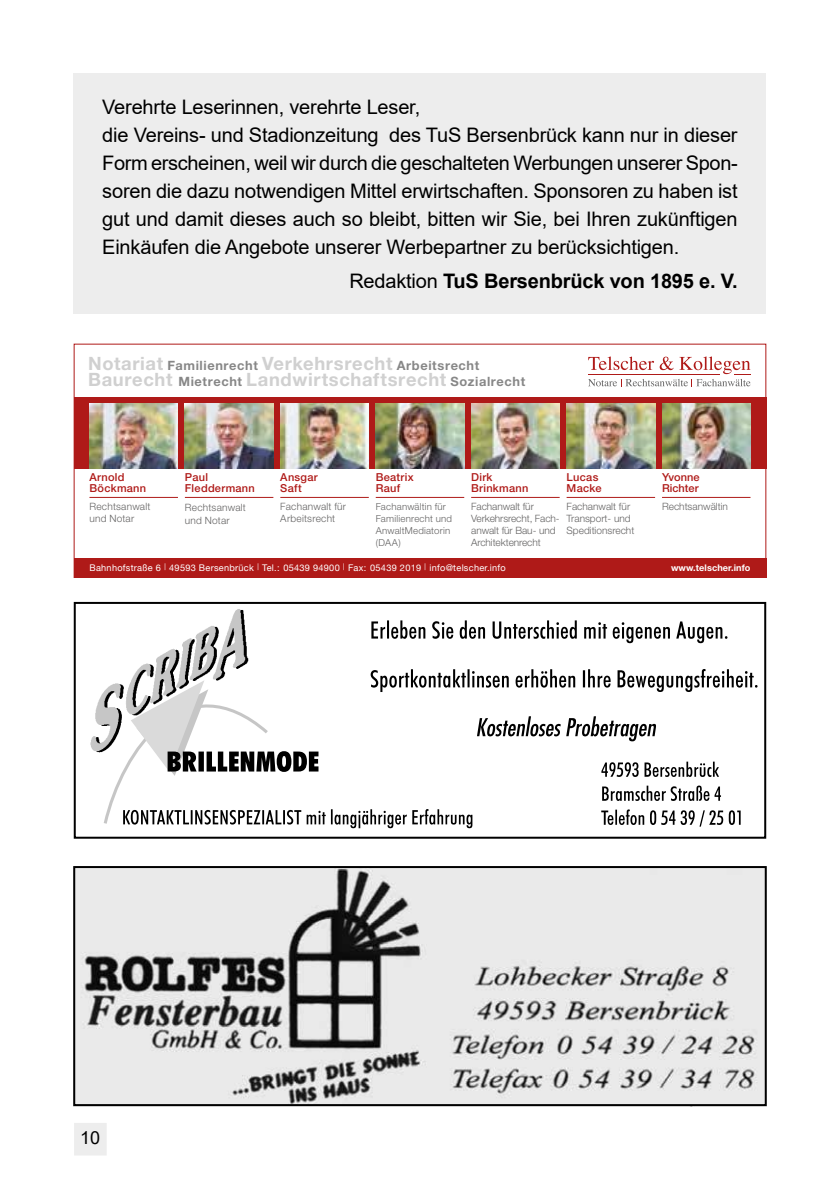
<style>
.page{position:relative;width:840px;height:1191px;background:#fff}
.page>*{position:absolute;margin:0;border:0;box-sizing:border-box;transform-origin:0 0}
.t1{font:20px/28px "Arial";letter-spacing:-.01em;color:#000}
.t2{font:700 20px "Arial";letter-spacing:-.01em;color:#000}
.t3{font:700 18.4px "Helvetica Neue";letter-spacing:.035em;color:#d0d0d0}
.t4{font:18px "Arial";color:#000}
.t5{font:700 12.8px "Helvetica Neue";letter-spacing:.05em;color:#878787}
.t6{font:500 11px/11px "Helvetica Neue";letter-spacing:.025em;color:#af1a18}
.t7{font:500 11px/11px "Helvetica Neue";color:#af1a18}
.t8{font:300 10px/12px "Helvetica Neue";color:#646363}
.t9{font:300 10px/12px "Helvetica Neue";letter-spacing:.025em;color:#646363}
.t10{font:300 9.6px/12px "Helvetica Neue";letter-spacing:.025em;color:#646363}
.t11{font:9.2px "Helvetica Neue";letter-spacing:.03em;color:#fff}
.t12{font:700 9.2px "Helvetica Neue";letter-spacing:.01em;color:#fff}
.s1{font-weight:400}
.s2{font-size:18.4px;color:#d0d0d0}
.s3{font-size:12.8px;color:#878787}
.s4{font-weight:300}
</style>
<div class="page">
<div style="left:74px;top:1122px;width:33px;height:33px;background:#ededed"></div>
<img style="left:90px;top:609px;width:159px;height:143px">
<div style="left:74px;top:602px;width:691px;height:236px;border:2px solid #000"></div>
<svg style="left:371px;top:620px;width:356px;height:23px"></svg>
<svg style="left:101px;top:661px;width:656px;height:167px"></svg>
<img style="left:76px;top:869px;width:687px;height:234px">
<div style="left:73px;top:866px;width:693px;height:240px;border:2px solid #000"></div>
<div style="left:74px;top:397px;width:691px;height:72px;background:#af1a18"></div>
<div style="left:74px;top:558px;width:691px;height:20px;background:#af1a18"></div>
<hr style="left:89px;top:497px;width:89px;height:1px;background:#af1a18">
<hr style="left:185px;top:497px;width:88px;height:1px;background:#af1a18">
<hr style="left:280px;top:497px;width:88px;height:1px;background:#af1a18">
<hr style="left:375px;top:497px;width:89px;height:1px;background:#af1a18">
<hr style="left:471px;top:497px;width:88px;height:1px;background:#af1a18">
<hr style="left:566px;top:497px;width:88px;height:1px;background:#af1a18">
<hr style="left:661px;top:497px;width:89px;height:1px;background:#af1a18">
<svg style="left:588px;top:356px;width:162px;height:30px"></svg>
<img style="left:89px;top:403px;width:89px;height:66px">
<img style="left:185px;top:403px;width:88px;height:66px">
<img style="left:280px;top:403px;width:88px;height:66px">
<img style="left:375px;top:403px;width:89px;height:66px">
<img style="left:471px;top:403px;width:88px;height:66px">
<img style="left:566px;top:403px;width:88px;height:66px">
<img style="left:662px;top:403px;width:88px;height:66px">
<div style="left:74px;top:344px;width:691px;height:234px;border:1px solid #af1a18"></div>
<div style="left:74px;top:74px;width:691px;height:240px;background:#ededed"></div>
<p class="t1" style="left:102px;top:93px;width:636px">Verehrte Leserinnen, verehrte Leser,<br>die Vereins- und Stadionzeitung des TuS Bersenbrück kann nur in dieser Form erscheinen, weil wir durch die geschalteten Werbungen unserer Spon&shy;soren die dazu notwendigen Mittel erwirtschaften. Sponsoren zu haben ist gut und damit dieses auch so bleibt, bitten wir Sie, bei Ihren zukünftigen Einkäufen die Angebote unserer Werbepartner zu berücksichtigen.</p>
<p class="t2" style="left:349px;top:267px;width:389px"><span class="s1">Redaktion</span> TuS Bersenbrück von 1895 e. V.</p>
<p class="t5" style="left:88px;top:357px;width:392px"><span class="s2">Notariat</span> Familienrecht <span class="s2">Verkehrsrecht</span> Arbeitsrecht</p>
<p class="t3" style="left:88px;top:368px;width:438px">Baurecht <span class="s3">Mietrecht</span> Landwirtschaftsrecht <span class="s3">Sozialrecht</span></p>
<p class="t6" style="left:89px;top:471px;width:58px">Arnold<br>Böckmann</p>
<p class="t9" style="left:89px;top:500px;width:62px">Rechtsanwalt und Notar</p>
<p class="t6" style="left:185px;top:471px;width:71px">Paul<br>Fleddermann</p>
<p class="t9" style="left:185px;top:501px;width:62px;line-height:12.8px">Rechtsanwalt und Notar</p>
<p class="t6" style="left:280px;top:471px;width:39px">Ansgar<br>Saft</p>
<p class="t9" style="left:280px;top:500px;width:67px">Fachanwalt für<br>Arbeitsrecht</p>
<p class="t6" style="left:375px;top:471px;width:39px">Beatrix<br>Rauf</p>
<p class="t10" style="left:375px;top:500px;width:78px">Fachanwältin für<br>Familienrecht und<br>AnwaltMediatorin (DAA)</p>
<p class="t6" style="left:471px;top:471px;width:59px">Dirk<br>Brinkmann</p>
<p class="t8" style="left:471px;top:500px;width:90px">Fachanwalt für<br>Verkehrsrecht, Fach&shy;anwalt für Bau- und<br>Architektenrecht</p>
<p class="t6" style="left:566px;top:471px;width:36px">Lucas<br>Macke</p>
<p class="t8" style="left:566px;top:500px;width:69px">Fachanwalt für<br>Transport- und<br>Speditionsrecht</p>
<p class="t7" style="left:661px;top:471px;width:39px">Yvonne<br>Richter</p>
<p class="t8" style="left:661px;top:500px;width:67px">Rechtsanwältin</p>
<p class="t11" style="left:89px;top:562px;width:417px">Bahnhofstraße 6 <span class="s4">|</span> 49593 Bersenbrück <span class="s4">|</span> Tel.: 05439 94900 <span class="s4">|</span> Fax: 05439 2019 <span class="s4">|</span> info@telscher.info</p>
<p class="t12" style="left:670px;top:562px;width:81px">www.telscher.info</p>
<p class="t4" style="left:80px;top:1125px;width:22px">10</p>
</div>
